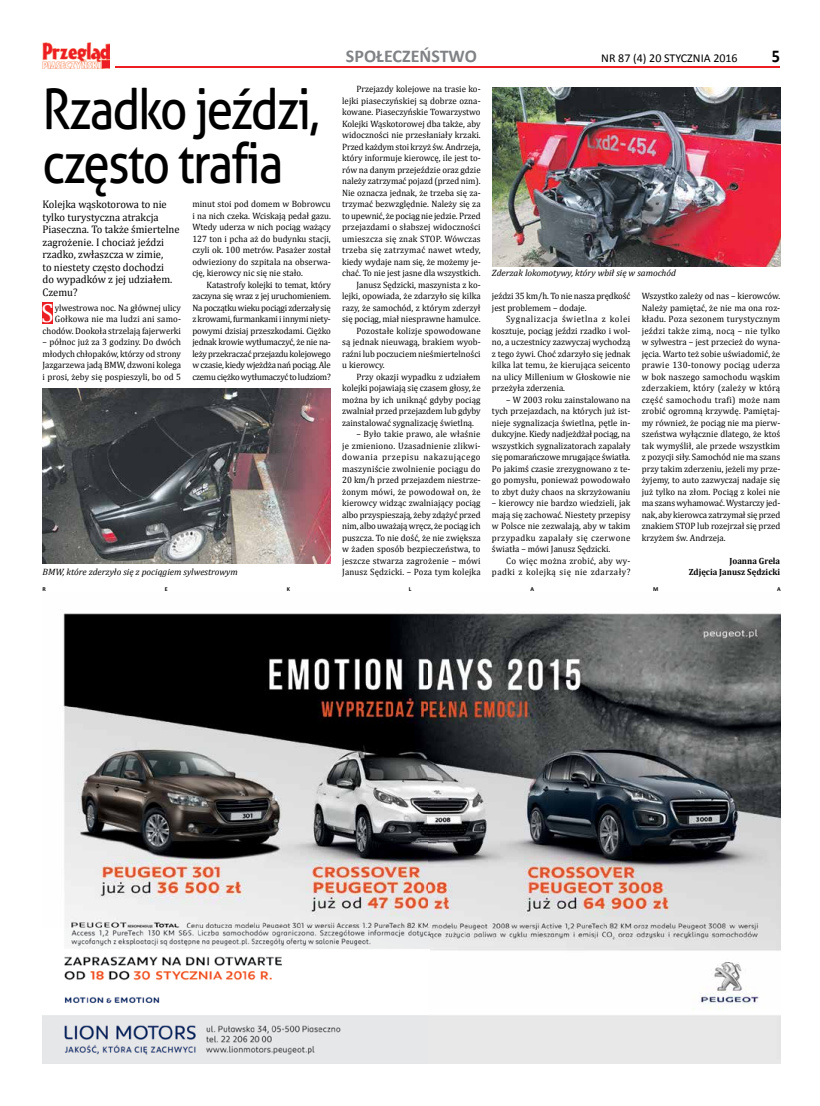
<style>
.page{position:relative;width:820px;height:1106px;background:#fff}
.page>*{position:absolute;margin:0;border:0;box-sizing:border-box;transform-origin:0 0}
.t1{font:56px/54px "Aller";letter-spacing:-.04em;color:#000;scale:.85 1}
.t2{font:26.5px "Cambria";color:#fff;scale:.96 1}
.t3{font:700 18px "Calibri";color:#808285}
.t4{font:700 18px "Calibri";color:#000;scale:.9 1}
.t5{font:12px "Calibri";color:#000}
.t6{font:11px/12.5px "Cambria";color:#000;scale:.96 1}
.t7{font:9.2px/11.5px "Cambria";color:#000;text-align:justify;scale:.96 1}
.t8{font:italic 9.2px "Cambria";color:#000}
.t9{font:9.2px/11.5px "Cambria";letter-spacing:.05em;color:#000;text-align:right;scale:.96 1}
.t10{font:9.2px "Cambria";letter-spacing:.025em;color:#000;scale:.96 1}
.t11{font:9.2px "Cambria";letter-spacing:.02em;color:#000;scale:.96 1}
.t12{font:700 9px/11.5px "Cambria";color:#000;text-align:right;scale:.96 1}
.t13{font:700 6px "Calibri";color:#000}
</style>
<div class="page">
<hr style="left:43px;top:66px;width:737px;height:2px;background:#ed1d24">
<div style="left:43px;top:42px;width:71px;height:26px;background:#fff"></div>
<img style="left:43px;top:42px;width:67px;height:26px">
<div style="left:43px;top:303px;width:10px;height:21px;background:#ed1d24"></div>
<img style="left:43px;top:613px;width:736px;height:450px">
<img style="left:43px;top:388px;width:288px;height:175px">
<img style="left:492px;top:87px;width:288px;height:179px">
<h1 class="t1" style="left:43px;top:82px;width:327px">Rzadko jeździ, często trafia</h1>
<p class="t6" style="left:43px;top:198px;width:144px">Kolejka wąskotorowa to nie tylko turystyczna atrakcja<br>Piaseczna. To także śmiertelne zagrożenie. I chociaż jeździ rzadko, zwłaszcza w zimie,<br>to niestety często dochodzi<br>do wypadków z jej udziałem.<br>Czemu?</p>
<h2 class="t2" style="left:41px;top:297px;width:15px">S</h2>
<p class="t7" style="left:43px;top:302px;width:146px;text-align:right">ylwestrowa noc. Na głównej ulicy<br>Gołkowa nie ma ludzi ani samo&shy;chodów. Dookoła strzelają fajerwerki</p>
<p class="t7" style="left:43px;top:336px;width:146px">– północ już za 3 godziny. Do dwóch młodych chłopaków, którzy od strony Jazgarzewa jadą BMW, dzwoni kolega i prosi, żeby się pospieszyli, bo od 5</p>
<p class="t7" style="left:192px;top:198px;width:146px">minut stoi pod domem w Bobrowcu i na nich czeka. Wciskają pedał gazu.<br>Wtedy uderza w nich pociąg ważący 127 ton i pcha aż do budynku stacji, czyli ok. 100 metrów. Pasażer został odwieziony do szpitala na obserwa&shy;cję, kierowcy nic się nie stało.</p>
<p class="t7" style="left:192px;top:279px;width:146px;text-indent:14px">Katastrofy kolejki to temat, który zaczyna się wraz z jej uruchomieniem.<br>Na początku wieku pociągi zderzały się z krowami, furmankami i innymi niety&shy;powymi dzisiaj przeszkodami. Ciężko jednak krowie wytłumaczyć, że nie na&shy;leży przekraczać przejazdu kolejowego w czasie, kiedy wjeżdża nań pociąg. Ale czemu ciężko wytłumaczyć to ludziom?</p>
<p class="t8" style="left:43px;top:565px;width:196px">BMW, które zderzyło się z pociągiem sylwestrowym</p>
<h3 class="t3" style="left:346px;top:45px;width:132px">SPOŁECZEŃSTWO</h3>
<h3 class="t5" style="left:601px;top:51px;width:138px">NR 87 (4) 20 STYCZNIA 2016</h3>
<h3 class="t4" style="left:771px;top:45px;width:11px">5</h3>
<p class="t7" style="left:356px;top:83px;width:131px">Przejazdy kolejowe na trasie ko-</p>
<p class="t7" style="left:342px;top:95px;width:146px">lejki piaseczyńskiej są dobrze ozna-</p>
<p class="t7" style="left:342px;top:106px;width:146px">kowane. Piaseczyńskie Towarzystwo</p>
<p class="t7" style="left:342px;top:118px;width:146px">Kolejki Wąskotorowej dba także, aby</p>
<p class="t7" style="left:342px;top:129px;width:146px">widoczności nie przesłaniały krzaki.</p>
<p class="t7" style="left:342px;top:141px;width:146px">Przed każdym stoi krzyż św. Andrzeja,</p>
<p class="t7" style="left:342px;top:152px;width:146px">który informuje kierowcę, ile jest to-</p>
<p class="t7" style="left:342px;top:164px;width:146px">rów na danym przejeździe oraz gdzie</p>
<p class="t7" style="left:342px;top:175px;width:146px">należy zatrzymać pojazd (przed nim).</p>
<p class="t7" style="left:342px;top:187px;width:146px">Nie oznacza jednak, że trzeba się za-</p>
<p class="t7" style="left:342px;top:198px;width:146px">trzymać bezwzględnie. Należy się za</p>
<p class="t7" style="left:342px;top:210px;width:146px">to upewnić, że pociąg nie jedzie. Przed</p>
<p class="t7" style="left:342px;top:221px;width:146px">przejazdami o słabszej widoczności</p>
<p class="t11" style="left:342px;top:233px;width:146px">umieszcza się znak STOP. Wówczas</p>
<p class="t10" style="left:342px;top:244px;width:146px">trzeba się zatrzymać nawet wtedy,</p>
<p class="t7" style="left:342px;top:256px;width:146px">kiedy wydaje nam się, że możemy je-</p>
<p class="t7" style="left:342px;top:267px;width:146px">chać. To nie jest jasne dla wszystkich.</p>
<p class="t7" style="left:356px;top:279px;width:131px">Janusz Sędzicki, maszynista z ko-</p>
<p class="t7" style="left:342px;top:290px;width:146px">lejki, opowiada, że zdarzyło się kilka</p>
<p class="t7" style="left:342px;top:302px;width:146px">razy, że samochód, z którym zderzył</p>
<p class="t7" style="left:342px;top:313px;width:146px">się pociąg, miał niesprawne hamulce.</p>
<p class="t7" style="left:356px;top:325px;width:131px">Pozostałe kolizje spowodowane</p>
<p class="t7" style="left:342px;top:336px;width:146px">są jednak nieuwagą, brakiem wyob-</p>
<p class="t7" style="left:342px;top:348px;width:146px">raźni lub poczuciem nieśmiertelności</p>
<p class="t7" style="left:342px;top:359px;width:46px">u kierowcy.</p>
<p class="t7" style="left:356px;top:371px;width:131px">Przy okazji wypadku z udziałem</p>
<p class="t7" style="left:342px;top:382px;width:146px">kolejki pojawiają się czasem głosy, że</p>
<p class="t7" style="left:342px;top:394px;width:146px">można by ich uniknąć gdyby pociąg</p>
<p class="t7" style="left:342px;top:405px;width:146px">zwalniał przed przejazdem lub gdyby</p>
<p class="t7" style="left:342px;top:417px;width:139px">zainstalować sygnalizację świetlną.</p>
<p class="t7" style="left:342px;top:428px;width:146px;text-indent:14px">– Było takie prawo, ale właśnie je zmieniono. Uzasadnienie zlikwi&shy;dowania przepisu nakazującego maszyniście zwolnienie pociągu do 20 km/h przed przejazdem niestrze&shy;żonym mówi, że powodował on, że kierowcy widząc zwalniający pociąg albo przyspieszają, żeby zdążyć przed nim, albo uważają wręcz, że pociąg ich puszcza. To nie dość, że nie zwiększa w żaden sposób bezpieczeństwa, to jeszcze stwarza zagrożenie – mówi Janusz Sędzicki. – Poza tym kolejka</p>
<p class="t8" style="left:492px;top:266px;width:185px">Zderzak lokomotywy, który wbił się w samochód</p>
<p class="t7" style="left:492px;top:290px;width:146px">jeździ 35 km/h. To nie nasza prędkość jest problemem – dodaje.</p>
<p class="t7" style="left:492px;top:313px;width:146px;text-indent:14px">Sygnalizacja świetlna z kolei kosztuje, pociąg jeździ rzadko i wol&shy;no, a uczestnicy zazwyczaj wychodzą z tego żywi. Choć zdarzyło się jednak kilka lat temu, że kierująca seicento na ulicy Millenium w Głoskowie nie przeżyła zderzenia.</p>
<p class="t7" style="left:492px;top:394px;width:146px;text-indent:14px">– W 2003 roku zainstalowano na tych przejazdach, na których już ist&shy;nieje sygnalizacja świetlna, pętle in&shy;dukcyjne. Kiedy nadjeżdżał pociąg, na wszystkich sygnalizatorach zapalały się pomarańczowe mrugające światła.<br>Po jakimś czasie zrezygnowano z te&shy;go pomysłu, ponieważ powodowało to zbyt duży chaos na skrzyżowaniu</p>
<p class="t7" style="left:492px;top:497px;width:146px">– kierowcy nie bardzo wiedzieli, jak mają się zachować. Niestety przepisy w Polsce nie zezwalają, aby w takim przypadku zapalały się czerwone światła – mówi Janusz Sędzicki.</p>
<p class="t9" style="left:492px;top:555px;width:146px">Co więc można zrobić, aby wy&shy;padki z kolejką się nie zdarzały?</p>
<p class="t7" style="left:641px;top:290px;width:146px">Wszystko zależy od nas – kierowców.<br>Należy pamiętać, że nie ma ona roz&shy;kładu. Poza sezonem turystycznym jeździ także zimą, nocą – nie tylko w sylwestra – jest przecież do wyna&shy;jęcia. Warto też sobie uświadomić, że prawie 130-tonowy pociąg uderza w bok naszego samochodu wąskim zderzakiem, który (zależy w którą część samochodu trafi) może nam zrobić ogromną krzywdę. Pamiętaj&shy;my również, że pociąg nie ma pierw&shy;szeństwa wyłącznie dlatego, że ktoś tak wymyślił, ale przede wszystkim z pozycji siły. Samochód nie ma szans przy takim zderzeniu, jeżeli my prze&shy;żyjemy, to auto zazwyczaj nadaje się już tylko na złom. Pociąg z kolei nie ma szans wyhamować. Wystarczy jed&shy;nak, aby kierowca zatrzymał się przed znakiem STOP lub rozejrzał się przed krzyżem św. Andrzeja.</p>
<p class="t12" style="left:688px;top:554px;width:97px">Joanna Grela<br>Zdjęcia Janusz Sędzicki</p>
<p class="t13" style="left:43px;top:585px;width:5px">R</p>
<p class="t13" style="left:165px;top:585px;width:4px">E</p>
<p class="t13" style="left:286px;top:585px;width:5px">K</p>
<p class="t13" style="left:409px;top:585px;width:4px">L</p>
<p class="t13" style="left:530px;top:585px;width:5px">A</p>
<p class="t13" style="left:652px;top:585px;width:7px">M</p>
<p class="t13" style="left:776px;top:585px;width:5px">A</p>
</div>
